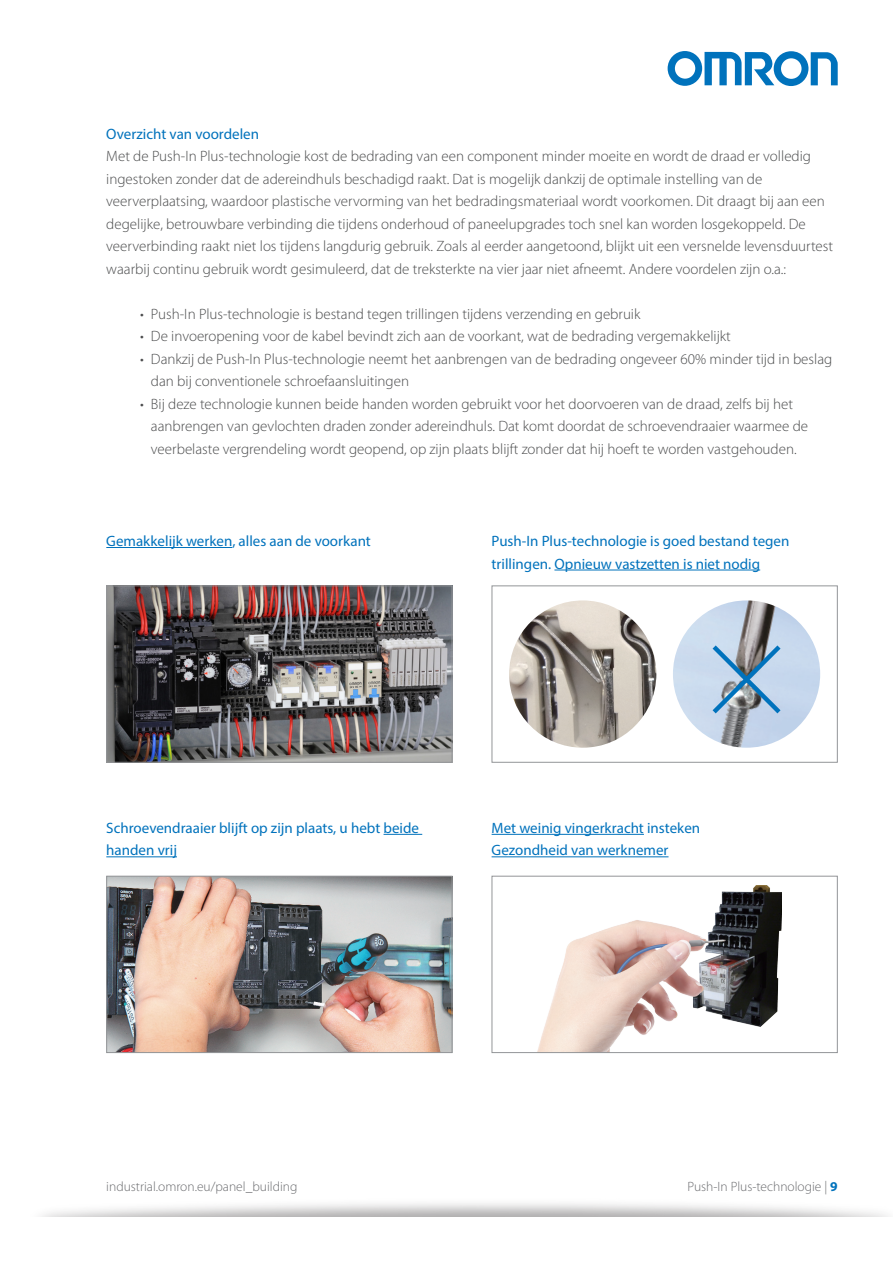
<style>
.page{position:relative;width:893px;height:1263px;background:#fff}
.page>*{position:absolute;margin:0;border:0;box-sizing:border-box;transform-origin:0 0}
.t1{font:300 15px/22.5px "Myriad Pro";color:#4b4c4d}
.t2{font:15px/22.5px "Myriad Pro";color:#0072bc}
.t3{font:300 13.5px "Myriad Pro";color:#6c6d70}
.s1{font-weight:700;color:#0072bc}
</style>
<div class="page">
<svg style="left:668px;top:51px;width:170px;height:35px"></svg>
<img style="left:108px;top:587px;width:342px;height:174px">
<div style="left:106px;top:585px;width:346px;height:178px;border:1px solid #939598"></div>
<div style="left:492px;top:585px;width:346px;height:178px;border:1px solid #939598"></div>
<hr style="left:106px;top:547px;width:126px;height:1px;background:#0072bc">
<hr style="left:554px;top:570px;width:206px;height:1px;background:#0072bc">
<img style="left:108px;top:878px;width:342px;height:173px">
<div style="left:106px;top:876px;width:346px;height:177px;border:1px solid #939598"></div>
<img style="left:537px;top:885px;width:245px;height:166px">
<div style="left:492px;top:876px;width:346px;height:177px;border:1px solid #939598"></div>
<hr style="left:384px;top:834px;width:38px;height:1px;background:#0072bc">
<hr style="left:106px;top:856px;width:71px;height:1px;background:#0072bc">
<hr style="left:492px;top:834px;width:152px;height:1px;background:#0072bc">
<hr style="left:492px;top:856px;width:176px;height:1px;background:#0072bc">
<img style="left:509px;top:600px;width:147px;height:148px;border-radius:74px">
<img style="left:673px;top:600px;width:147px;height:148px;border-radius:74px">
<svg style="left:713px;top:645px;width:67px;height:68px;background:#91acc3"></svg>
<p class="t2" style="left:106px;top:122px;width:154px">Overzicht van voordelen</p>
<p class="t1" style="left:106px;top:145px;width:728px">Met de Push-In Plus-technologie kost de bedrading van een component minder moeite en wordt de draad er volledig ingestoken zonder dat de adereindhuls beschadigd raakt. Dat is mogelijk dankzij de optimale instelling van de veerverplaatsing, waardoor plastische vervorming van het bedradingsmateriaal wordt voorkomen. Dit draagt bij aan een degelijke, betrouwbare verbinding die tijdens onderhoud of paneelupgrades toch snel kan worden losgekoppeld. De veerverbinding raakt niet los tijdens langdurig gebruik. Zoals al eerder aangetoond, blijkt uit een versnelde levensduurtest waarbij continu gebruik wordt gesimuleerd, dat de treksterkte na vier jaar niet afneemt. Andere voordelen zijn o.a.:</p>
<p class="t1" style="left:140px;top:303px;width:502px">• Push-In Plus-technologie is bestand tegen trillingen tijdens verzending en gebruik</p>
<p class="t1" style="left:140px;top:325px;width:592px">• De invoeropening voor de kabel bevindt zich aan de voorkant, wat de bedrading vergemakkelijkt</p>
<p class="t1" style="left:151px;top:348px;width:683px;text-indent:-11px">• Dankzij de Push-In Plus-technologie neemt het aanbrengen van de bedrading ongeveer 60% minder tijd in beslag dan bij conventionele schroefaansluitingen</p>
<p class="t1" style="left:151px;top:393px;width:659px;text-indent:-11px">• Bij deze technologie kunnen beide handen worden gebruikt voor het doorvoeren van de draad, zelfs bij het aanbrengen van gevlochten draden zonder adereindhuls. Dat komt doordat de schroevendraaier waarmee de veerbelaste vergrendeling wordt geopend, op zijn plaats blijft zonder dat hij hoeft te worden vastgehouden.</p>
<p class="t2" style="left:106px;top:529px;width:266px">Gemakkelijk werken, alles aan de voorkant</p>
<p class="t2" style="left:492px;top:529px;width:299px">Push-In Plus-technologie is goed bestand tegen trillingen. Opnieuw vastzetten is niet nodig</p>
<p class="t2" style="left:106px;top:816px;width:314px">Schroevendraaier blijft op zijn plaats, u hebt beide handen vrij</p>
<p class="t2" style="left:492px;top:816px;width:210px">Met weinig vingerkracht insteken<br>Gezondheid van werknemer</p>
<p class="t3" style="left:106px;top:1179px;width:193px">industrial.omron.eu/panel_building</p>
<p class="t3" style="left:687px;top:1179px;width:152px">Push-In Plus-technologie | <span class="s1">9</span></p>
</div>
